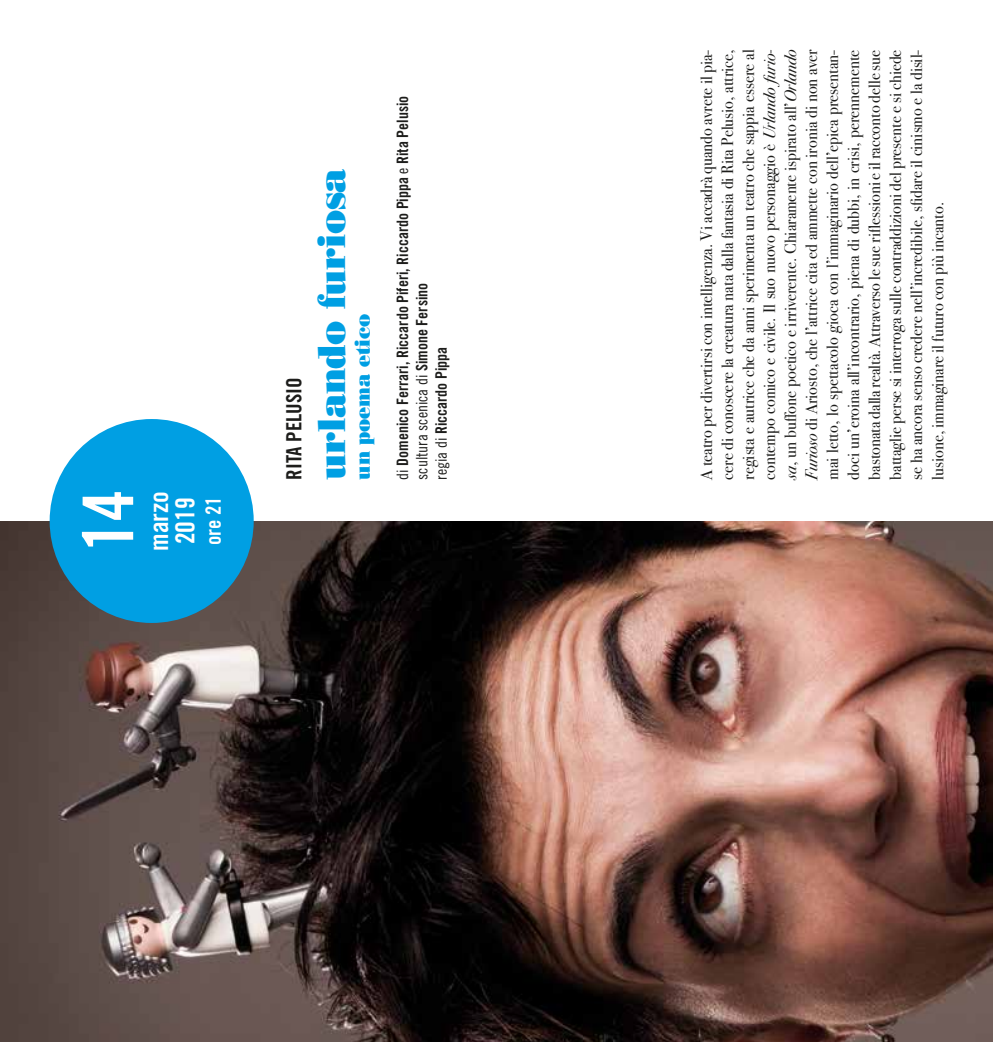
<style>
.page{position:relative;width:993px;height:1042px;background:#fff}
.page>*{position:absolute;margin:0;border:0;box-sizing:border-box;transform-origin:0 0}
.t1{font:70px "Trade Gothic LT Std Bd Cn 20";color:#fff}
.t2{font:38.5px "Bodoni Poster";letter-spacing:-.015em;color:#009fe3;scale:.95 1}
.t3{font:26.25px/26.2px "Trade Gothic LT Std Bd Cn 20";color:#fff}
.t4{font:21px "Bodoni Poster";letter-spacing:-.01em;color:#009fe3;scale:.95 1}
.t5{font:21px "Trade Gothic LT Std Bd Cn 20";color:#1d1d1b}
.t6{font:21px "Trade Gothic LT Std Bd Cn 20";color:#fff}
.t7{font:16.62px/21px "Bodoni Svty Two ITCTT";color:#1d1d1b;text-align:justify}
.t8{font:15.75px "Trade Gothic LT Std Bd Cn 20";color:#1d1d1b}
.t9{font:15.75px "Trade Gothic LT Std Cn 18";color:#1d1d1b}
.s1{font-family:"Trade Gothic LT Std Cn 18"}
.s2{font-family:"Trade Gothic LT Std Bd Cn 20"}
.s3{font-style:italic}
</style>
<div class="page">
<img style="left:0;top:521px;width:992px;height:521px">
<div style="left:50px;top:419px;width:203px;height:204px;background:#009fe3;border-radius:50%"></div>
<h1 class="t1" style="left:66px;top:552px;width:64px;rotate:-90deg">14</h1>
<h3 class="t3" style="left:145px;top:551px;width:61px;rotate:-90deg">marzo<br>2019</h3>
<p class="t6" style="left:200px;top:545px;width:50px;rotate:-90deg">ore 21</p>
<p class="t5" style="left:281px;top:480px;width:104px;rotate:-90deg">RITA PELUSIO</p>
<h2 class="t2" style="left:308px;top:480px;width:329px;rotate:-90deg">urlando furiosa</h2>
<p class="t4" style="left:349px;top:480px;width:176px;rotate:-90deg">un poema etico</p>
<p class="t8" style="left:393px;top:480px;width:385px;rotate:-90deg"><span class="s1">di</span> Domenico Ferrari, Riccardo Piferi, Riccardo Pippa <span class="s1">e</span> Rita Pelusio</p>
<p class="t9" style="left:412px;top:480px;width:198px;rotate:-90deg">scultura scenica di <span class="s2">Simone Fersino</span></p>
<p class="t8" style="left:431px;top:480px;width:134px;rotate:-90deg"><span class="s1">regia di</span> Riccardo Pippa</p>
<p class="t7" style="left:694px;top:480px;width:431px;rotate:-90deg">A teatro per divertirsi con intelligenza. Vi accadrà quando avrete il pia&shy;cere di conoscere la creatura nata dalla fantasia di Rita Pelusio, attrice, regista e autrice che da anni sperimenta un teatro che sappia essere al contempo comico e civile. Il suo nuovo personaggio è <span class="s3">Urlando furio&shy;sa</span>, un buffone poetico e irriverente. Chiaramente ispirato all’<span class="s3">Orlando Furioso</span> di Ariosto, che l’attrice cita ed ammette con ironia di non aver mai letto, lo spettacolo gioca con l’immaginario dell’epica presentan&shy;doci un’eroina all’incontrario, piena di dubbi, in crisi, perennemente bastonata dalla realtà. Attraverso le sue riflessioni e il racconto delle sue battaglie perse si interroga sulle contraddizioni del presente e si chiede se ha ancora senso credere nell’incredibile, sfidare il cinismo e la disil&shy;lusione, immaginare il futuro con più incanto.</p>
</div>
